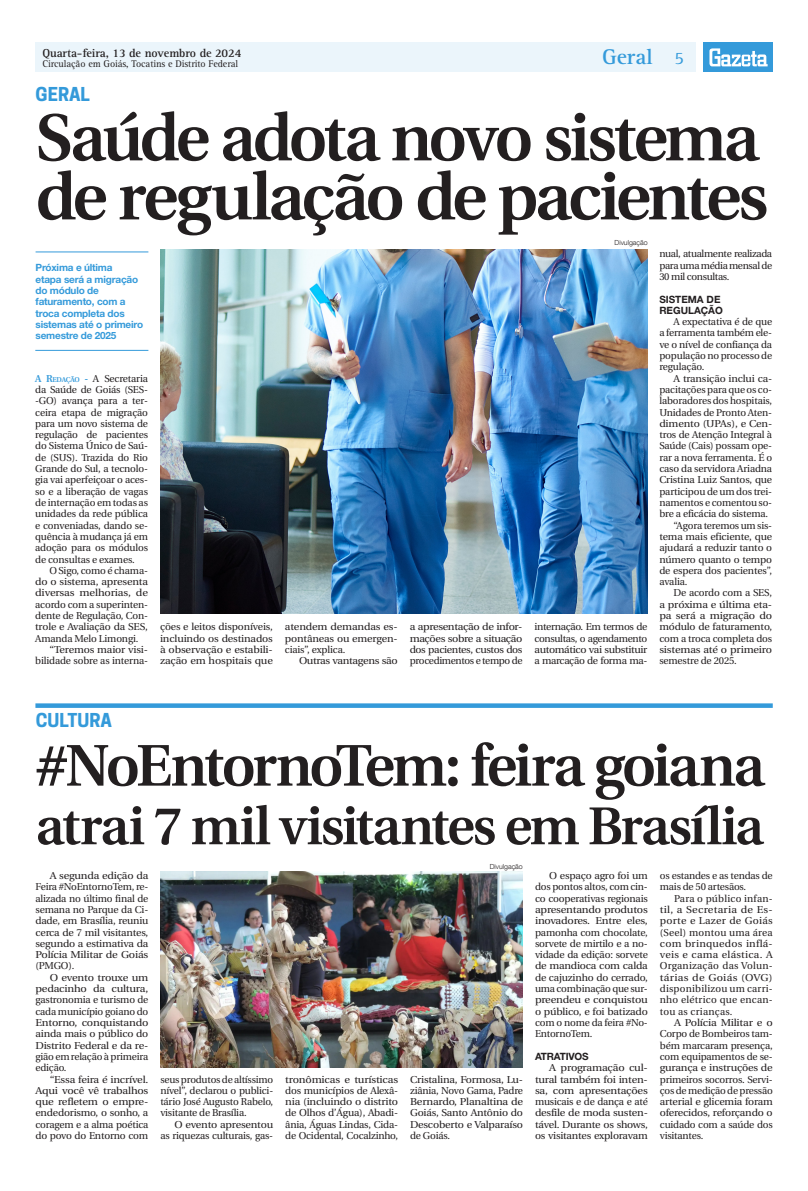
<style>
.page{position:relative;width:808px;height:1191px;background:#fff}
.page>*{position:absolute;margin:0;border:0;box-sizing:border-box;transform-origin:0 0}
.Manchete{font:600 66.2px/59px "Utopia";letter-spacing:-.055em;color:#231f20}
.Manchete-2{font:600 58.6px "Utopia";letter-spacing:-.05em;color:#231f20}
.Manchete-3{font:600 53.1px "Utopia";letter-spacing:-.035em;color:#231f20}
.t1{font:700 22px "Rotis Serif Std";color:#349ada}
.Retranca{font:700 18px "Cooper Hewitt";color:#349ada}
.t2{font:18px "Rotis Serif Std";color:#349ada}
.t3{font:700 12px "Rotis Serif Std";letter-spacing:-.01em;color:#231f20}
.TExto_Corrido{font:10px/11.3px "Utopia";letter-spacing:-.02em;color:#231f20;text-align:justify}
.TExto_Corrido-2{font:10px/11.3px "Utopia";letter-spacing:-.02em;color:#231f20;text-align:justify;scale:1.1 1}
.TExto_Corrido-3{font:10px/11.3px "Utopia";letter-spacing:-.02em;color:#231f20;text-align:justify;scale:1.05 1}
.TExto_Corrido-4{font:10px/11.3px "Utopia";letter-spacing:-.02em;color:#231f20;text-align:justify;scale:1.09 1}
.Repórter{font:10px/11.3px "Utopia";letter-spacing:-.015em;color:#231f20;text-align:justify}
.TExto_Corrido-5{font:10px/11.3px "Utopia";letter-spacing:-.02em;color:#231f20;text-align:right;scale:1.07 1}
.TExto_Corrido-6{font:10px/11.3px "Utopia";letter-spacing:-.02em;color:#231f20;text-align:justify;scale:1.08 1}
.Olho{font:700 10px/11.3px "Helvetica Neue LT Std";letter-spacing:-.02em;color:#349ada}
.t4{font:10px "Rotis Serif Std";letter-spacing:-.01em;color:#231f20}
.Intertítulo{font:700 10px/11.3px "Helvetica Neue";color:#231f20}
.Intertítulo-2{font:700 10px "Helvetica Neue";letter-spacing:-.02em;color:#231f20}
.Crédito_Fotógrafo{font:300 7px "Helvetica Neue LT Com";color:#231f20}
.s1{font-weight:600;color:#349ada}
.s2{font-weight:600;font-size:7px;color:#349ada}
</style>
<div class="page">
<div style="left:35px;top:43px;width:661px;height:29px;background:#ebf5fb"></div>
<div style="left:703px;top:43px;width:69px;height:29px;background:#349ada"></div>
<svg style="left:709px;top:48px;width:59px;height:18px"></svg>
<hr style="left:36px;top:251px;width:112px;height:1px;background:#349ada">
<hr style="left:35px;top:350px;width:113px;height:1px;background:#349ada">
<img style="left:160px;top:250px;width:488px;height:363px">
<div style="left:35px;top:703px;width:738px;height:5px;background:#349ada"></div>
<img style="left:160px;top:872px;width:363px;height:195px">
<p class="t3" style="left:43px;top:46px;width:200px">Quarta-feira, 13 de novembro de 2024</p>
<p class="t4" style="left:43px;top:58px;width:197px">Circulação em Goiás, Tocatins e Distrito Federal</p>
<p class="Retranca" style="left:36px;top:84px;width:56px">GERAL</p>
<p class="t1" style="left:602px;top:44px;width:52px">Geral</p>
<p class="t2" style="left:674px;top:47px;width:11px">5</p>
<p class="Manchete" style="left:36px;top:109px;width:734px">Saúde adota novo sistema de regulação de pacientes</p>
<p class="Olho" style="left:36px;top:262px;width:109px">Próxima e última<br>etapa será a migração do módulo de faturamento, com a troca completa dos sistemas até o primeiro semestre de 2025</p>
<p class="Repórter" style="left:35px;top:373px;width:114px"><span class="s1">A R</span><span class="s2">EDAÇÃO</span> <span class="s1">-</span> A Secretaria da Saúde de Goiás (SES--GO) avança para a ter&shy;ceira etapa de migração para um novo sistema de regulação de pacientes do Sistema Único de Saú&shy;de (SUS). Trazida do Rio Grande do Sul, a tecnolo&shy;gia vai aperfeiçoar o aces&shy;so e a liberação de vagas de internação em todas as unidades da rede pública e conveniadas, dando se&shy;quência à mudança já em adoção para os módulos de consultas e exames.</p>
<p class="TExto_Corrido" style="left:35px;top:565px;width:114px;text-indent:14px">O Sigo, como é chama&shy;do o sistema, apresenta diversas melhorias, de acordo com a superinten&shy;dente de Regulação, Con&shy;trole e Avaliação da SES, Amanda Melo Limongi.</p>
<p class="TExto_Corrido-5" style="left:35px;top:644px;width:107px">“Teremos maior visi&shy;bilidade sobre as interna-</p>
<p class="TExto_Corrido" style="left:160px;top:621px;width:114px">ções e leitos disponíveis, incluindo os destinados à observação e estabili&shy;zação em hospitais que</p>
<p class="TExto_Corrido-6" style="left:285px;top:621px;width:106px">atendem demandas es&shy;pontâneas ou emergen&shy;ciais”, explica.</p>
<p class="TExto_Corrido-6" style="left:299px;top:655px;width:93px">Outras vantagens são</p>
<p class="Crédito_Fotógrafo" style="left:615px;top:238px;width:35px">Divulgação</p>
<p class="TExto_Corrido-4" style="left:410px;top:621px;width:105px">a apresentação de infor&shy;mações sobre a situação dos pacientes, custos dos procedimentos e tempo de</p>
<p class="TExto_Corrido" style="left:534px;top:621px;width:114px">internação. Em termos de consultas, o agendamento automático vai substituir a marcação de forma ma-</p>
<p class="TExto_Corrido" style="left:659px;top:248px;width:114px">nual, atualmente realizada para uma média mensal de 30 mil consultas.</p>
<p class="Intertítulo" style="left:659px;top:293px;width:65px">SISTEMA DE<br>REGULAÇÃO</p>
<p class="TExto_Corrido" style="left:659px;top:316px;width:114px;text-indent:14px">A expectativa é de que a ferramenta também ele&shy;ve o nível de confiança da população no processo de regulação.</p>
<p class="TExto_Corrido-3" style="left:659px;top:373px;width:109px;text-indent:14px">A transição inclui ca&shy;pacitações para que os co&shy;laboradores dos hospitais, Unidades de Pronto Aten&shy;dimento (UPAs), e Cen&shy;tros de Atenção Integral à Saúde (Cais) possam ope&shy;rar a nova ferramenta. É o caso da servidora Ariadna Cristina Luiz Santos, que participou de um dos trei&shy;namentos e comentou so&shy;bre a eficácia do sistema.</p>
<p class="TExto_Corrido" style="left:659px;top:520px;width:114px;text-indent:14px">“Agora teremos um sis&shy;tema mais eficiente, que ajudará a reduzir tanto o número quanto o tempo de espera dos pacientes”, avalia.</p>
<p class="TExto_Corrido" style="left:659px;top:587px;width:114px;text-indent:14px">De acordo com a SES, a próxima e última eta&shy;pa será a migração do módulo de faturamento, com a troca completa dos sistemas até o primeiro semestre de 2025.</p>
<p class="Retranca" style="left:36px;top:710px;width:78px">CULTURA</p>
<p class="Manchete-2" style="left:36px;top:732px;width:731px">#NoEntornoTem: feira goiana</p>
<p class="Manchete-3" style="left:36px;top:796px;width:730px">atrai 7 mil visitantes em Brasília</p>
<p class="TExto_Corrido-4" style="left:36px;top:870px;width:105px;text-indent:14px">A segunda edição da Feira #NoEntornoTem, re&shy;alizada no último final de semana no Parque da Ci&shy;dade, em Brasília, reuniu cerca de 7 mil visitantes, segundo a estimativa da Polícia Militar de Goiás (PMGO).</p>
<p class="TExto_Corrido-2" style="left:36px;top:972px;width:104px;text-indent:14px">O evento trouxe um pedacinho da cultura, gastronomia e turismo de cada município goiano do Entorno, conquistando ainda mais o público do Distrito Federal e da re&shy;gião em relação à primeira edição.</p>
<p class="TExto_Corrido-4" style="left:36px;top:1073px;width:105px;text-indent:14px">“Essa feira é incrível.<br>Aqui você vê trabalhos que refletem o empre&shy;endedorismo, o sonho, a coragem e a alma poética do povo do Entorno com</p>
<p class="TExto_Corrido" style="left:160px;top:1073px;width:114px">seus produtos de altíssimo nível”, declarou o publici&shy;tário José Augusto Rabelo, visitante de Brasília.</p>
<p class="TExto_Corrido-6" style="left:160px;top:1118px;width:106px;text-align:right">O evento apresentou<br>as riquezas culturais, gas-</p>
<p class="Crédito_Fotógrafo" style="left:490px;top:862px;width:35px">Divulgação</p>
<p class="TExto_Corrido-2" style="left:285px;top:1073px;width:104px">tronômicas e turísticas dos municípios de Alexâ&shy;nia (incluindo o distrito de Olhos d’Água), Abadi&shy;ânia, Águas Lindas, Cida&shy;de Ocidental, Cocalzinho,</p>
<p class="TExto_Corrido-5" style="left:410px;top:1073px;width:107px;text-align:justify">Cristalina, Formosa, Lu&shy;ziânia, Novo Gama, Padre Bernardo, Planaltina de Goiás, Santo Antônio do Descoberto e Valparaíso de Goiás.</p>
<p class="TExto_Corrido-3" style="left:535px;top:870px;width:109px;text-indent:14px">O espaço agro foi um dos pontos altos, com cin&shy;co cooperativas regionais apresentando produtos inovadores. Entre eles, pamonha com chocolate, sorvete de mirtilo e a no&shy;vidade da edição: sorvete de mandioca com calda de cajuzinho do cerrado, uma combinação que sur&shy;preendeu e conquistou o público, e foi batizado com o nome da feira #No-EntornoTem.</p>
<p class="Intertítulo-2" style="left:535px;top:1050px;width:55px">ATRATIVOS</p>
<p class="TExto_Corrido-2" style="left:535px;top:1062px;width:104px;text-indent:14px">A programação cul&shy;tural também foi inten&shy;sa, com apresentações musicais e de dança e até desfile de moda susten&shy;tável. Durante os shows, os visitantes exploravam</p>
<p class="TExto_Corrido" style="left:660px;top:870px;width:114px">os estandes e as tendas de mais de 50 artesãos.</p>
<p class="TExto_Corrido" style="left:660px;top:892px;width:114px;text-indent:14px">Para o público infan&shy;til, a Secretaria de Es&shy;porte e Lazer de Goiás (Seel) montou uma área com brinquedos inflá&shy;veis e cama elástica. A Organização das Volun&shy;tárias de Goiás (OVG) disponibilizou um carri&shy;nho elétrico que encan&shy;tou as crianças.</p>
<p class="TExto_Corrido-2" style="left:660px;top:1017px;width:104px;text-indent:14px">A Polícia Militar e o Corpo de Bombeiros tam&shy;bém marcaram presença, com equipamentos de se&shy;gurança e instruções de primeiros socorros. Servi&shy;ços de medição de pressão arterial e glicemia foram oferecidos, reforçando o cuidado com a saúde dos visitantes.</p>
</div>
